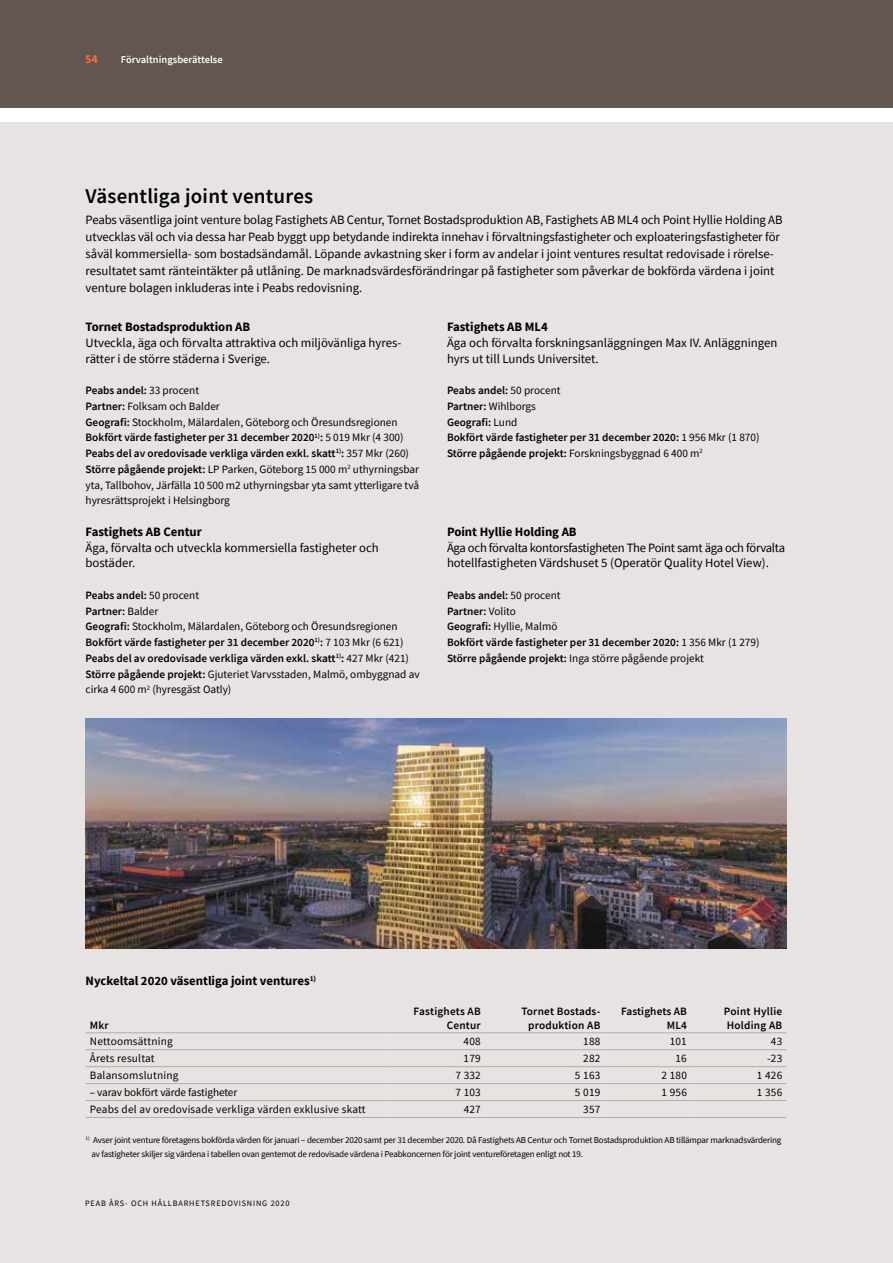
<style>
.page{position:relative;width:893px;height:1263px;background:#fff}
.page>*{position:absolute;margin:0;border:0;box-sizing:border-box;transform-origin:0 0}
.t1{font:600 21px "Source Sans Pro";letter-spacing:.01em;color:#000}
.t2{font:12.75px/17px "Source Sans Pro";letter-spacing:-.005em;color:#000}
.t3{font:700 12.75px "Source Sans Pro";color:#000}
.t4{font:700 12px "Source Sans Pro";color:#f37043}
.t5{font:11.25px/15.8px "Source Sans Pro";color:#000}
.t6{font:600 11.25px/15.8px "Source Sans Pro";color:#000}
.t7{font:11.25px "Source Sans Pro";letter-spacing:.02em;color:#000}
.t8{font:600 11.25px/13.5px "Source Sans Pro";letter-spacing:.02em;color:#000;text-align:right}
.t9{font:600 10.5px "Source Sans Pro";color:#fff}
.t10{font:9px/13.5px "Source Sans Pro";letter-spacing:-.02em;color:#000}
.t11{font:8.25px "Source Sans Pro";letter-spacing:.1em;color:#000}
.s1{font-weight:600}
.s2{font-weight:400}
</style>
<div class="page">
<div style="left:0;top:122px;width:893px;height:1141px;background:#e7e3e2"></div>
<div style="left:0;top:0;width:893px;height:107px;background:#63554f"></div>
<hr style="left:86px;top:1049px;width:301px;height:1px;background:#b5aca9">
<hr style="left:86px;top:1066px;width:301px;height:1px;background:#b5aca9">
<hr style="left:387px;top:1049px;width:98px;height:1px;background:#b5aca9">
<hr style="left:387px;top:1066px;width:98px;height:1px;background:#b5aca9">
<hr style="left:485px;top:1049px;width:120px;height:1px;background:#b5aca9">
<hr style="left:485px;top:1066px;width:120px;height:1px;background:#b5aca9">
<hr style="left:605px;top:1049px;width:86px;height:1px;background:#b5aca9">
<hr style="left:605px;top:1066px;width:86px;height:1px;background:#b5aca9">
<hr style="left:691px;top:1049px;width:95px;height:1px;background:#b5aca9">
<hr style="left:691px;top:1066px;width:95px;height:1px;background:#b5aca9">
<hr style="left:86px;top:1083px;width:301px;height:1px;background:#b5aca9">
<hr style="left:86px;top:1100px;width:301px;height:1px;background:#b5aca9">
<hr style="left:86px;top:1117px;width:301px;height:1px;background:#b5aca9">
<hr style="left:387px;top:1083px;width:98px;height:1px;background:#b5aca9">
<hr style="left:387px;top:1100px;width:98px;height:1px;background:#b5aca9">
<hr style="left:387px;top:1117px;width:98px;height:1px;background:#b5aca9">
<hr style="left:485px;top:1083px;width:120px;height:1px;background:#b5aca9">
<hr style="left:485px;top:1100px;width:120px;height:1px;background:#b5aca9">
<hr style="left:485px;top:1117px;width:120px;height:1px;background:#b5aca9">
<hr style="left:605px;top:1083px;width:86px;height:1px;background:#b5aca9">
<hr style="left:605px;top:1100px;width:86px;height:1px;background:#b5aca9">
<hr style="left:605px;top:1117px;width:86px;height:1px;background:#b5aca9">
<hr style="left:691px;top:1083px;width:95px;height:1px;background:#b5aca9">
<hr style="left:691px;top:1100px;width:95px;height:1px;background:#b5aca9">
<hr style="left:691px;top:1117px;width:95px;height:1px;background:#b5aca9">
<hr style="left:86px;top:1032px;width:301px;height:1px;background:#b5aca9">
<hr style="left:387px;top:1032px;width:98px;height:1px;background:#b5aca9">
<hr style="left:485px;top:1032px;width:120px;height:1px;background:#b5aca9">
<hr style="left:605px;top:1032px;width:86px;height:1px;background:#b5aca9">
<hr style="left:691px;top:1032px;width:95px;height:1px;background:#b5aca9">
<img style="left:85px;top:719px;width:702px;height:230px">
<p class="t4" style="left:85px;top:51px;width:14px">54</p>
<p class="t9" style="left:121px;top:53px;width:103px">Förvaltningsberättelse</p>
<h1 class="t1" style="left:86px;top:182px;width:229px">Väsentliga joint ventures</h1>
<p class="t2" style="left:86px;top:212px;width:698px">Peabs väsentliga joint venture bolag Fastighets AB Centur, Tornet Bostadsproduktion AB, Fastighets AB ML4 och Point Hyllie Holding AB utvecklas väl och via dessa har Peab byggt upp betydande indirekta innehav i förvaltningsfastigheter och exploateringsfastigheter för såväl kommersiella- som bostadsändamål. Löpande avkastning sker i form av andelar i joint ventures resultat redovisade i rörelse&shy;resultatet samt ränteintäkter på utlåning. De marknadsvärdesförändringar på fastigheter som påverkar de bokförda värdena i joint venture bolagen inkluderas inte i Peabs redovisning.</p>
<p class="t3" style="left:86px;top:318px;width:166px">Tornet Bostadsproduktion AB</p>
<p class="t2" style="left:86px;top:335px;width:316px;line-height:15.8px">Utveckla, äga och förvalta attraktiva och miljövänliga hyres&shy;rätter i de större städerna i Sverige.</p>
<p class="t5" style="left:86px;top:382px;width:335px"><span class="s1">Peabs andel:</span> 33 procent<br><span class="s1">Partner:</span> Folksam och Balder<br><span class="s1">Geografi:</span> Stockholm, Mälardalen, Göteborg och Öresundsregionen <span class="s1">Bokfört värde fastigheter per 31 december 2020</span><sup>1)</sup><span class="s1">:</span> 5 019 Mkr (4 300)<br><span class="s1">Peabs del av oredovisade verkliga värden exkl. skatt</span><sup>1)</sup><span class="s1">:</span> 357 Mkr (260)<br><span class="s1">Större pågående projekt:</span> LP Parken, Göteborg 15 000 m<sup>2</sup> uthyrningsbar yta, Tallbohov, Järfälla 10 500 m2 uthyrningsbar yta samt ytterligare två hyresrättsprojekt i Helsingborg</p>
<p class="t3" style="left:86px;top:523px;width:118px">Fastighets AB Centur</p>
<p class="t2" style="left:86px;top:539px;width:295px;line-height:15.8px">Äga, förvalta och utveckla kommersiella fastigheter och bostäder.</p>
<p class="t5" style="left:86px;top:587px;width:336px"><span class="s1">Peabs andel:</span> 50 procent<br><span class="s1">Partner:</span> Balder<br><span class="s1">Geografi:</span> Stockholm, Mälardalen, Göteborg och Öresundsregionen <span class="s1">Bokfört värde fastigheter per 31 december 2020</span><sup>1)</sup><span class="s1">:</span> 7 103 Mkr (6 621)<br><span class="s1">Peabs del av oredovisade verkliga värden exkl. skatt</span><sup>1)</sup><span class="s1">:</span> 427 Mkr (421)<br><span class="s1">Större pågående projekt:</span> Gjuteriet Varvsstaden, Malmö, ombyggnad av cirka 4 600 m<sup>2</sup> (hyresgäst Oatly)</p>
<p class="t3" style="left:447px;top:318px;width:102px">Fastighets AB ML4</p>
<p class="t2" style="left:447px;top:335px;width:332px;line-height:15.8px">Äga och förvalta forskningsanläggningen Max IV. Anläggningen hyrs ut till Lunds Universitet.</p>
<p class="t6" style="left:447px;top:382px;width:314px">Peabs andel: <span class="s2">50 procent<br></span>Partner: <span class="s2">Wihlborgs<br></span>Geografi: <span class="s2">Lund<br></span>Bokfört värde fastigheter per 31 december 2020: <span class="s2">1 956 Mkr (1 870)<br></span>Större pågående projekt: <span class="s2">Forskningsbyggnad 6 400 m</span><sup>2</sup></p>
<p class="t3" style="left:447px;top:523px;width:131px">Point Hyllie Holding AB</p>
<p class="t2" style="left:447px;top:539px;width:339px;line-height:15.8px">Äga och förvalta kontorsfastigheten The Point samt äga och förvalta hotellfastigheten Värdshuset 5 (Operatör Quality Hotel View).</p>
<p class="t6" style="left:447px;top:587px;width:314px">Peabs andel: <span class="s2">50 procent<br></span>Partner: <span class="s2">Volito<br></span>Geografi: <span class="s2">Hyllie, Malmö<br></span>Bokfört värde fastigheter per 31 december 2020: <span class="s2">1 356 Mkr (1 279)<br></span>Större pågående projekt: <span class="s2">Inga större pågående projekt</span></p>
<p class="t3" style="left:86px;top:972px;width:232px">Nyckeltal 2020 väsentliga joint ventures<sup>1)</sup></p>
<p class="t6" style="left:90px;top:1017px;width:20px">Mkr</p>
<p class="t8" style="left:414px;top:1004px;width:69px">Fastighets AB<br>Centur</p>
<p class="t8" style="left:521px;top:1004px;width:81px">Tornet Bostads&shy;produktion AB</p>
<p class="t6" style="left:621px;top:1004px;width:67px;line-height:13.5px;text-align:right">Fastighets AB<br>ML4</p>
<p class="t8" style="left:724px;top:1004px;width:60px;text-align:left">Point Hyllie<br>Holding AB</p>
<p class="t7" style="left:90px;top:1034px;width:84px">Nettoomsättning</p>
<p class="t5" style="left:464px;top:1034px;width:19px">408</p>
<p class="t5" style="left:583px;top:1034px;width:19px">188</p>
<p class="t5" style="left:670px;top:1034px;width:19px">101</p>
<p class="t5" style="left:771px;top:1034px;width:13px">43</p>
<p class="t5" style="left:90px;top:1051px;width:66px">Årets resultat</p>
<p class="t5" style="left:464px;top:1051px;width:19px">179</p>
<p class="t5" style="left:583px;top:1051px;width:19px">282</p>
<p class="t5" style="left:675px;top:1051px;width:13px">16</p>
<p class="t5" style="left:767px;top:1051px;width:17px">-23</p>
<p class="t7" style="left:90px;top:1068px;width:90px">Balansomslutning</p>
<p class="t5" style="left:455px;top:1068px;width:27px">7 332</p>
<p class="t5" style="left:575px;top:1068px;width:27px">5 163</p>
<p class="t5" style="left:661px;top:1068px;width:27px">2 180</p>
<p class="t5" style="left:757px;top:1068px;width:27px">1 426</p>
<p class="t5" style="left:90px;top:1084px;width:149px">– varav bokfört värde fastigheter</p>
<p class="t5" style="left:455px;top:1084px;width:27px">7 103</p>
<p class="t5" style="left:575px;top:1084px;width:27px">5 019</p>
<p class="t5" style="left:661px;top:1084px;width:27px">1 956</p>
<p class="t5" style="left:757px;top:1084px;width:27px">1 356</p>
<p class="t7" style="left:90px;top:1102px;width:277px">Peabs del av oredovisade verkliga värden exklusive skatt</p>
<p class="t5" style="left:464px;top:1101px;width:19px">427</p>
<p class="t5" style="left:583px;top:1101px;width:19px">357</p>
<p class="t10" style="left:92px;top:1133px;width:691px;text-indent:-6px"><sup>1)</sup> Avser joint venture företagens bokförda värden för januari – december 2020 samt per 31 december 2020. Då Fastighets AB Centur och Tornet Bostadsproduktion AB tillämpar marknadsvärdering av fastigheter skiljer sig värdena i tabellen ovan gentemot de redovisade värdena i Peabkoncernen för joint ventureföretagen enligt not 19.</p>
<p class="t11" style="left:85px;top:1198px;width:206px">PEAB ÅRS- OCH HÅLLBARHETSREDOVISNING 2020</p>
</div>
